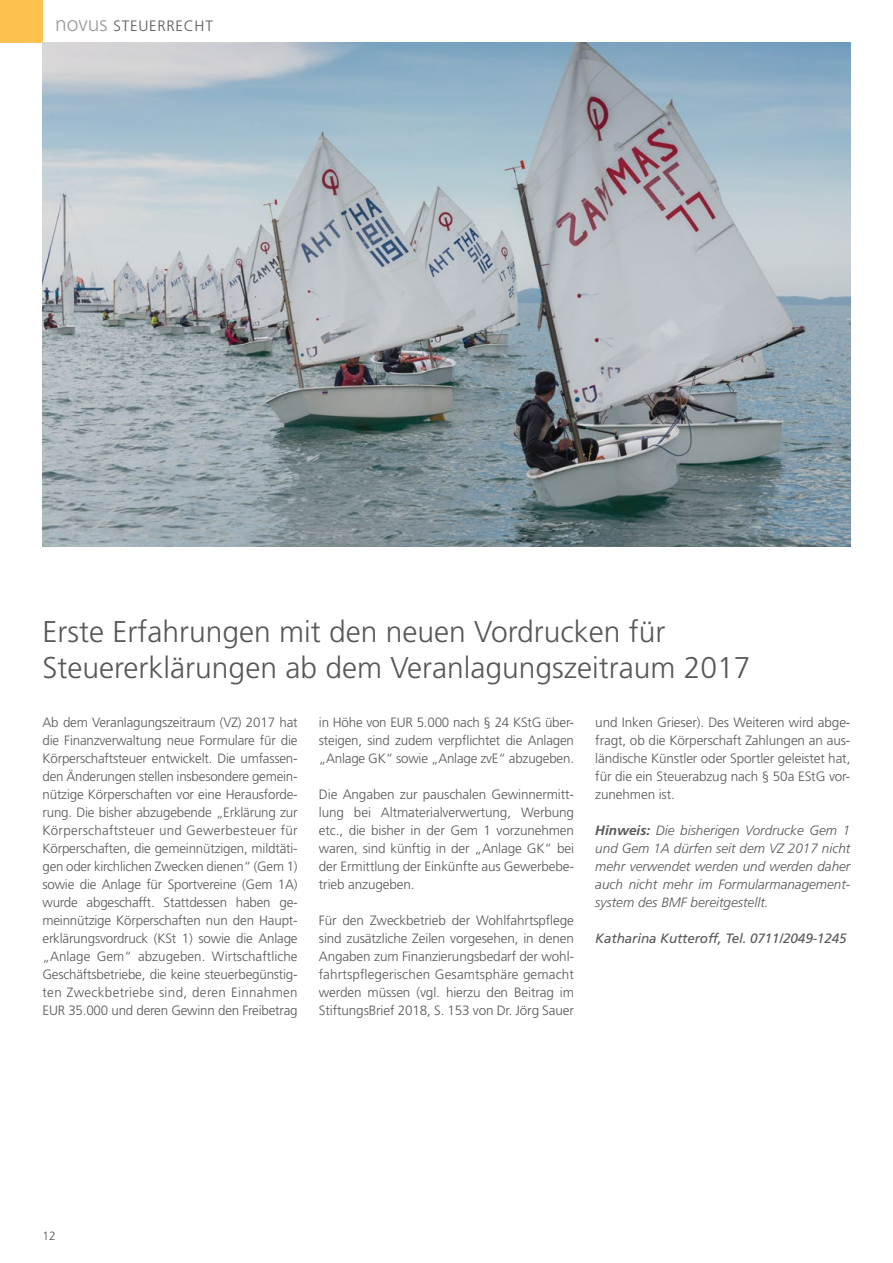
<style>
.page{position:relative;width:893px;height:1263px;background:#fff}
.page>*{position:absolute;margin:0;border:0;box-sizing:border-box;transform-origin:0 0}
.t1{font:300 30px/36.8px "Frutiger LT Std";color:#575756}
.t2{font:300 15px "Frutiger LT Std";letter-spacing:.05em;color:#575756}
.t3{font:300 13.5px/18px "Frutiger LT Std";letter-spacing:-.01em;color:#575756;text-align:justify}
.t4{font:italic 300 13.5px/18px "Frutiger LT Std";color:#575756;text-align:justify}
.t5{font:italic 13.5px "Frutiger LT Std";letter-spacing:-.01em;color:#575756}
.t6{font:300 12px "Frutiger LT Std";color:#575756}
.s1{font-size:21px;color:#9d9d9c}
.s2{font-weight:700}
</style>
<div class="page">
<div style="left:0;top:0;width:43px;height:43px;background:#fcc14f"></div>
<img style="left:43px;top:43px;width:807px;height:504px">
<p class="t2" style="left:55px;top:17px;width:159px"><span class="s1">novus</span> STEUERRECHT</p>
<h1 class="t1" style="left:43px;top:613px;width:709px">Erste Erfahrungen mit den neuen Vordrucken für<br>Steuererklärungen ab dem Veranlagungszeitraum 2017</h1>
<p class="t3" style="left:43px;top:713px;width:257px">Ab dem Veranlagungszeitraum (VZ) 2017 hat die Finanzverwaltung neue Formulare für die Körperschaftsteuer entwickelt. Die umfassen&shy;den Änderungen stellen insbesondere gemein&shy;nützige Körperschaften vor eine Herausforde&shy;rung. Die bisher abzugebende „Erklärung zur Körperschaftsteuer und Gewerbesteuer für Körperschaften, die gemeinnützigen, mildtäti&shy;gen oder kirchlichen Zwecken dienen“ (Gem 1) sowie die Anlage für Sportvereine (Gem 1A) wurde abgeschafft. Stattdessen haben ge&shy;meinnützige Körperschaften nun den Haupt&shy;erklärungsvordruck (KSt 1) sowie die Anlage „Anlage Gem“ abzugeben. Wirtschaftliche Geschäftsbetriebe, die keine steuerbegünstig&shy;ten Zweckbetriebe sind, deren Einnahmen EUR 35.000 und deren Gewinn den Freibetrag</p>
<p class="t3" style="left:319px;top:713px;width:257px">in Höhe von EUR 5.000 nach § 24 KStG über&shy;steigen, sind zudem verpflichtet die Anlagen „Anlage GK“ sowie „Anlage zvE“ abzugeben.</p>
<p class="t3" style="left:595px;top:713px;width:257px">und Inken Grieser). Des Weiteren wird abge&shy;fragt, ob die Körperschaft Zahlungen an aus&shy;ländische Künstler oder Sportler geleistet hat, für die ein Steuerabzug nach § 50a EStG vor&shy;zunehmen ist.</p>
<p class="t4" style="left:595px;top:821px;width:257px"><span class="s2">Hinweis:</span> Die bisherigen Vordrucke Gem 1 und Gem 1A dürfen seit dem VZ 2017 nicht mehr verwendet werden und werden daher auch nicht mehr im Formularmanagement&shy;system des BMF bereitgestellt.</p>
<p class="t5" style="left:595px;top:930px;width:253px">Katharina Kutteroff, Tel. 0711/2049-1245</p>
<p class="t3" style="left:319px;top:785px;width:257px">Die Angaben zur pauschalen Gewinnermitt&shy;lung bei Altmaterialverwertung, Werbung etc., die bisher in der Gem 1 vorzunehmen waren, sind künftig in der „Anlage GK“ bei der Ermittlung der Einkünfte aus Gewerbebe&shy;trieb anzugeben.</p>
<p class="t3" style="left:319px;top:911px;width:257px">Für den Zweckbetrieb der Wohlfahrtspflege sind zusätzliche Zeilen vorgesehen, in denen Angaben zum Finanzierungsbedarf der wohl&shy;fahrtspflegerischen Gesamtsphäre gemacht werden müssen (vgl. hierzu den Beitrag im StiftungsBrief 2018, S. 153 von Dr. Jörg Sauer</p>
<p class="t6" style="left:43px;top:1229px;width:15px">12</p>
</div>
